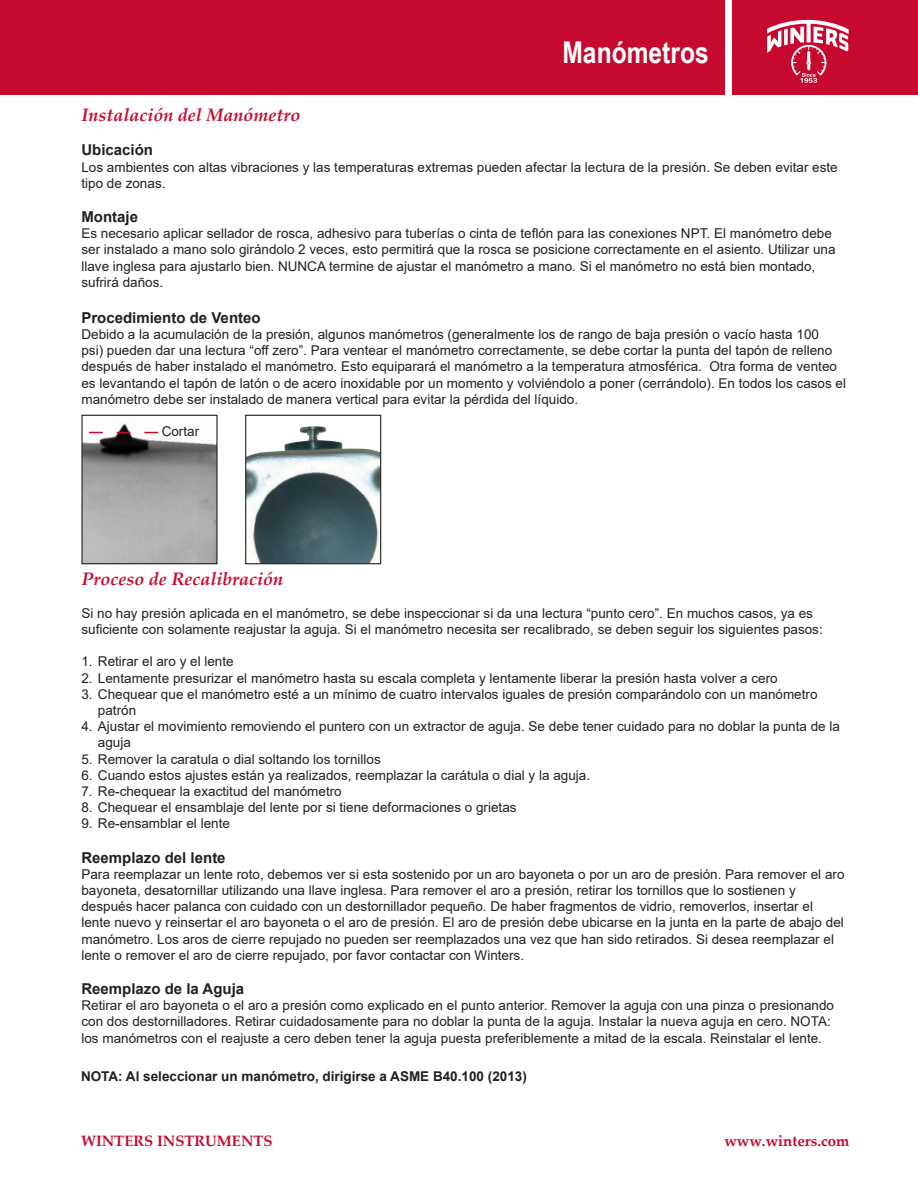
<style>
.page{position:relative;width:918px;height:1188px;background:#fff}
.page>*{position:absolute;margin:0;border:0;box-sizing:border-box;transform-origin:0 0}
.t1{font:700 30px "Arial Narrow";color:#fff}
.t2{font:italic 700 18px "Palatino Linotype";color:#c7092f}
.t3{font:700 15px "Arial";color:#241f1f}
.t4{font:700 15px "Palatino Linotype";color:#c7092f}
.t5{font:13.5px/16.2px "Arial";color:#241f1f}
.t6{font:700 13.5px "Arial";color:#241f1f}
</style>
<div class="page">
<div style="left:733px;top:0;width:185px;height:94px;background:#c7092f"></div>
<div style="left:0;top:0;width:724px;height:94px;background:#c7092f"></div>
<svg style="left:767px;top:20px;width:82px;height:63px"></svg>
<img style="left:83px;top:423px;width:133px;height:139px">
<div style="left:81px;top:415px;width:137px;height:149px;border:1px solid #241f1f"></div>
<svg style="left:89px;top:432px;width:69px;height:1px"></svg>
<img style="left:247px;top:426px;width:132px;height:136px">
<div style="left:245px;top:415px;width:136px;height:149px;border:1px solid #241f1f"></div>
<h1 class="t1" style="left:562px;top:29px;width:148px">Manómetros</h1>
<h2 class="t2" style="left:81px;top:102px;width:221px">Instalación del Manómetro</h2>
<p class="t3" style="left:81px;top:140px;width:73px">Ubicación</p>
<p class="t5" style="left:81px;top:159px;width:758px">Los ambientes con altas vibraciones y las temperaturas extremas pueden afectar la lectura de la presión. Se deben evitar este tipo de zonas.</p>
<p class="t3" style="left:81px;top:206px;width:58px">Montaje</p>
<p class="t5" style="left:81px;top:225px;width:756px">Es necesario aplicar sellador de rosca, adhesivo para tuberías o cinta de teflón para las conexiones NPT. El manómetro debe ser instalado a mano solo girándolo 2 veces, esto permitirá que la rosca se posicione correctamente en el asiento. Utilizar una llave inglesa para ajustarlo bien. NUNCA termine de ajustar el manómetro a mano. Si el manómetro no está bien montado, sufrirá daños.</p>
<p class="t3" style="left:81px;top:307px;width:181px">Procedimiento de Venteo</p>
<p class="t5" style="left:81px;top:326px;width:766px">Debido a la acumulación de la presión, algunos manómetros (generalmente los de rango de baja presión o vacío hasta 100<br>psi) pueden dar una lectura “off zero”. Para ventear el manómetro correctamente, se debe cortar la punta del tapón de relleno después de haber instalado el manómetro. Esto equiparará el manómetro a la temperatura atmosférica. Otra forma de venteo es levantando el tapón de latón o de acero inoxidable por un momento y volviéndolo a poner (cerrándolo). En todos los casos el manómetro debe ser instalado de manera vertical para evitar la pérdida del líquido.</p>
<p class="t5" style="left:162px;top:424px;width:39px">Cortar</p>
<h2 class="t2" style="left:81px;top:566px;width:203px">Proceso de Recalibración</h2>
<p class="t5" style="left:81px;top:605px;width:743px">Si no hay presión aplicada en el manómetro, se debe inspeccionar si da una lectura “punto cero”. En muchos casos, ya es suficiente con solamente reajustar la aguja. Si el manómetro necesita ser recalibrado, se deben seguir los siguientes pasos:</p>
<p class="t5" style="left:81px;top:653px;width:154px">1. Retirar el aro y el lente</p>
<p class="t5" style="left:81px;top:670px;width:698px">2. Lentamente presurizar el manómetro hasta su escala completa y lentamente liberar la presión hasta volver a cero</p>
<p class="t5" style="left:98px;top:686px;width:721px;text-indent:-16px">3. Chequear que el manómetro esté a un mínimo de cuatro intervalos iguales de presión comparándolo con un manómetro patrón</p>
<p class="t5" style="left:98px;top:718px;width:744px;text-indent:-16px">4. Ajustar el movimiento removiendo el puntero con un extractor de aguja. Se debe tener cuidado para no doblar la punta de la aguja</p>
<p class="t5" style="left:81px;top:751px;width:301px">5. Remover la caratula o dial soltando los tornillos</p>
<p class="t5" style="left:81px;top:767px;width:510px">6. Cuando estos ajustes están ya realizados, reemplazar la carátula o dial y la aguja.</p>
<p class="t5" style="left:81px;top:783px;width:262px">7. Re-chequear la exactitud del manómetro</p>
<p class="t5" style="left:81px;top:799px;width:437px">8. Chequear el ensamblaje del lente por si tiene deformaciones o grietas</p>
<p class="t5" style="left:81px;top:815px;width:150px">9. Re-ensamblar el lente</p>
<p class="t3" style="left:81px;top:847px;width:146px">Reemplazo del lente</p>
<p class="t5" style="left:81px;top:866px;width:765px">Para reemplazar un lente roto, debemos ver si esta sostenido por un aro bayoneta o por un aro de presión. Para remover el aro bayoneta, desatornillar utilizando una llave inglesa. Para remover el aro a presión, retirar los tornillos que lo sostienen y después hacer palanca con cuidado con un destornillador pequeño. De haber fragmentos de vidrio, removerlos, insertar el lente nuevo y reinsertar el aro bayoneta o el aro de presión. El aro de presión debe ubicarse en la junta en la parte de abajo del manómetro. Los aros de cierre repujado no pueden ser reemplazados una vez que han sido retirados. Si desea reemplazar el lente o remover el aro de cierre repujado, por favor contactar con Winters.</p>
<p class="t3" style="left:81px;top:978px;width:164px">Reemplazo de la Aguja</p>
<p class="t5" style="left:81px;top:997px;width:754px">Retirar el aro bayoneta o el aro a presión como explicado en el punto anterior. Remover la aguja con una pinza o presionando con dos destornilladores. Retirar cuidadosamente para no doblar la punta de la aguja. Instalar la nueva aguja en cero. NOTA: los manómetros con el reajuste a cero deben tener la aguja puesta preferiblemente a mitad de la escala. Reinstalar el lente.</p>
<p class="t6" style="left:81px;top:1067px;width:447px">NOTA: Al seleccionar un manómetro, dirigirse a ASME B40.100 (2013)</p>
<p class="t4" style="left:81px;top:1130px;width:193px">WINTERS INSTRUMENTS</p>
<p class="t4" style="left:724px;top:1130px;width:126px">www.winters.com</p>
</div>
